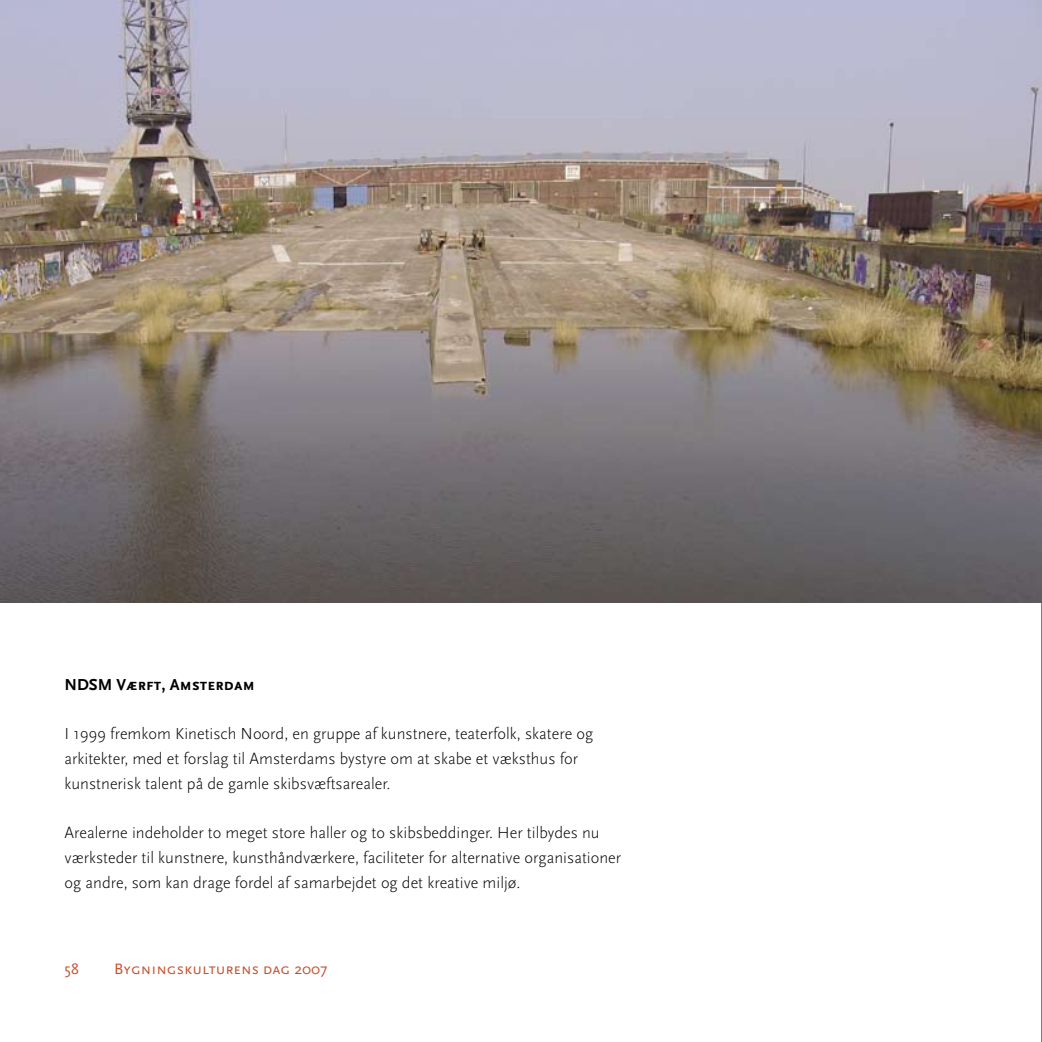
<style>
.page{position:relative;width:1042px;height:1042px;background:#fff}
.page>*{position:absolute;margin:0;border:0;box-sizing:border-box;transform-origin:0 0}
.t1{font:300 16.62px/24.8px "Scala Sans";color:#000}
.t2{font:700 16.62px "Scala Sans Caps";color:#000}
.t3{font:15.75px "Scala Sans Caps";color:#c4512c}
.t4{font:15.75px "Scala Sans";color:#c4512c}
</style>
<div class="page">
<hr style="left:1041px;top:0;width:1px;height:1042px;background:#000">
<img style="left:0;top:0;width:1042px;height:603px">
<p class="t2" style="left:64px;top:675px;width:192px">NDSM Værft, Amsterdam</p>
<p class="t1" style="left:64px;top:721px;width:530px">I 1999 fremkom Kinetisch Noord, en gruppe af kunstnere, teaterfolk, skatere og arkitekter, med et forslag til Amsterdams bystyre om at skabe et væksthus for kunstnerisk talent på de gamle skibsvæftsarealer.</p>
<p class="t1" style="left:64px;top:821px;width:558px">Arealerne indeholder to meget store haller og to skibsbeddinger. Her tilbydes nu værksteder til kunstnere, kunsthåndværkere, faciliteter for alternative organisationer og andre, som kan drage fordel af samarbejdet og det kreative miljø.</p>
<p class="t4" style="left:64px;top:960px;width:8px">58</p>
<p class="t3" style="left:114px;top:961px;width:215px">Bygningskulturens dag 2007</p>
</div>
